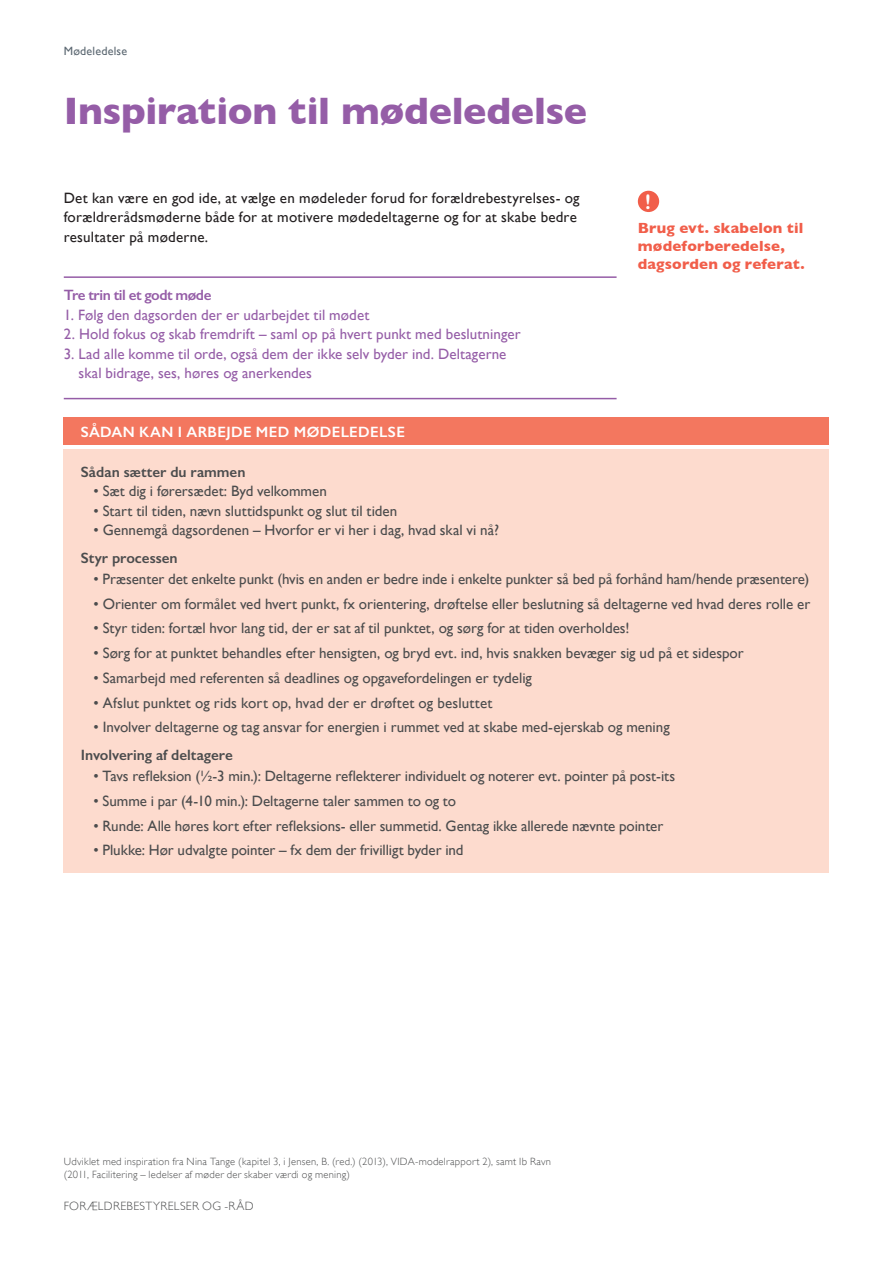
<style>
.page{position:relative;width:893px;height:1263px;background:#fff}
.page>*{position:absolute;margin:0;border:0;box-sizing:border-box;transform-origin:0 0}
.t1{font:700 39px "Gill Sans";letter-spacing:-.01em;color:#955da7}
.t2{font:600 21.3px "Gill Sans";color:#fff}
.t3{font:15px "Gill Sans";color:#4b4c4d}
.t4{font:15px/19.5px "Gill Sans";letter-spacing:.005em;color:#955da7}
.t5{font:15px/19.5px "Gill Sans";letter-spacing:.015em;color:#231f20}
.t6{font:700 15px/18px "Gill Sans";letter-spacing:.01em;color:#f15e4a}
.t7{font:600 15px "Gill Sans";color:#4b4c4d}
.t8{font:600 15px "Gill Sans";letter-spacing:.025em;color:#fff}
.t9{font:600 15px "Gill Sans";letter-spacing:-.035em;color:#955da7}
.t10{font:300 12px "Gill Sans";letter-spacing:.025em;color:#4b4c4d}
.t11{font:12px "Gill Sans";letter-spacing:.02em;color:#5b6771}
.t12{font:300 10.5px/12.6px "Gill Sans";letter-spacing:.025em;color:#4b4c4d}
</style>
<div class="page">
<div style="left:64px;top:449px;width:765px;height:423px;background:#fddbce"></div>
<div style="left:64px;top:417px;width:765px;height:28px;background:#f3775f"></div>
<hr style="left:64px;top:276px;width:553px;height:2px;background:#955da7">
<hr style="left:64px;top:398px;width:553px;height:1px;background:#955da7">
<div style="left:638px;top:191px;width:21px;height:21px;background:#f15e4a;border-radius:50%"></div>
<p class="t11" style="left:64px;top:46px;width:65px">Mødeledelse</p>
<h1 class="t1" style="left:64px;top:94px;width:525px">Inspiration til mødeledelse</h1>
<p class="t5" style="left:64px;top:188px;width:517px">Det kan være en god ide, at vælge en mødeleder forud for forældrebestyrelses- og forældrerådsmøderne både for at motivere mødedeltagerne og for at skabe bedre resultater på møderne.</p>
<p class="t9" style="left:64px;top:286px;width:149px">Tre trin til et godt møde</p>
<p class="t4" style="left:64px;top:305px;width:307px">1. Følg den dagsorden der er udarbejdet til mødet</p>
<p class="t4" style="left:64px;top:324px;width:458px">2. Hold fokus og skab fremdrift – saml op på hvert punkt med beslutninger</p>
<p class="t4" style="left:79px;top:344px;width:429px;text-indent:-15px">3. Lad alle komme til orde, også dem der ikke selv byder ind. Deltagerne skal bidrage, ses, høres og anerkendes</p>
<p class="t8" style="left:81px;top:423px;width:326px">SÅDAN KAN I ARBEJDE MED MØDELEDELSE</p>
<h2 class="t2" style="left:645px;top:189px;width:7px">!</h2>
<p class="t6" style="left:638px;top:220px;width:168px">Brug evt. skabelon til mødeforberedelse, dagsorden og referat.</p>
<p class="t7" style="left:81px;top:462px;width:166px">Sådan sætter du rammen</p>
<p class="t3" style="left:94px;top:482px;width:235px">• Sæt dig i førersædet: Byd velkommen</p>
<p class="t3" style="left:94px;top:502px;width:305px">• Start til tiden, nævn sluttidspunkt og slut til tiden</p>
<p class="t3" style="left:94px;top:521px;width:407px">• Gennemgå dagsordenen – Hvorfor er vi her i dag, hvad skal vi nå?</p>
<p class="t7" style="left:81px;top:549px;width:98px">Styr processen</p>
<p class="t3" style="left:94px;top:570px;width:717px">• Præsenter det enkelte punkt (hvis en anden er bedre inde i enkelte punkter så bed på forhånd ham/hende præsentere)</p>
<p class="t3" style="left:94px;top:595px;width:718px">• Orienter om formålet ved hvert punkt, fx orientering, drøftelse eller beslutning så deltagerne ved hvad deres rolle er</p>
<p class="t3" style="left:94px;top:619px;width:538px">• Styr tiden: fortæl hvor lang tid, der er sat af til punktet, og sørg for at tiden overholdes!</p>
<p class="t3" style="left:94px;top:644px;width:652px">• Sørg for at punktet behandles efter hensigten, og bryd evt. ind, hvis snakken bevæger sig ud på et sidespor</p>
<p class="t3" style="left:94px;top:669px;width:440px">• Samarbejd med referenten så deadlines og opgavefordelingen er tydelig</p>
<p class="t3" style="left:94px;top:694px;width:400px">• Afslut punktet og rids kort op, hvad der er drøftet og besluttet</p>
<p class="t3" style="left:94px;top:718px;width:578px">• Involver deltagerne og tag ansvar for energien i rummet ved at skabe med -ejerskab og mening</p>
<p class="t7" style="left:81px;top:746px;width:154px">Involvering af deltagere</p>
<p class="t3" style="left:94px;top:767px;width:583px">• Tavs refleksion (½-3 min.): Deltagerne reflekterer individuelt og noterer evt. pointer på post-its</p>
<p class="t3" style="left:94px;top:792px;width:364px">• Summe i par (4-10 min.): Deltagerne taler sammen to og to</p>
<p class="t3" style="left:94px;top:817px;width:571px">• Runde: Alle høres kort efter refleksions- eller summetid. Gentag ikke allerede nævnte pointer</p>
<p class="t3" style="left:94px;top:841px;width:371px">• Plukke: Hør udvalgte pointer – fx dem der frivilligt byder ind</p>
<p class="t12" style="left:64px;top:1156px;width:489px">Udviklet med inspiration fra Nina Tange (kapitel 3, i Jensen, B. (red.) (2013), VIDA-modelrapport 2), samt Ib Ravn (2011, Facilitering – ledelser af møder der skaber værdi og mening)</p>
<p class="t10" style="left:64px;top:1201px;width:191px">FORÆLDREBESTYRELSER OG -RÅD</p>
</div>
